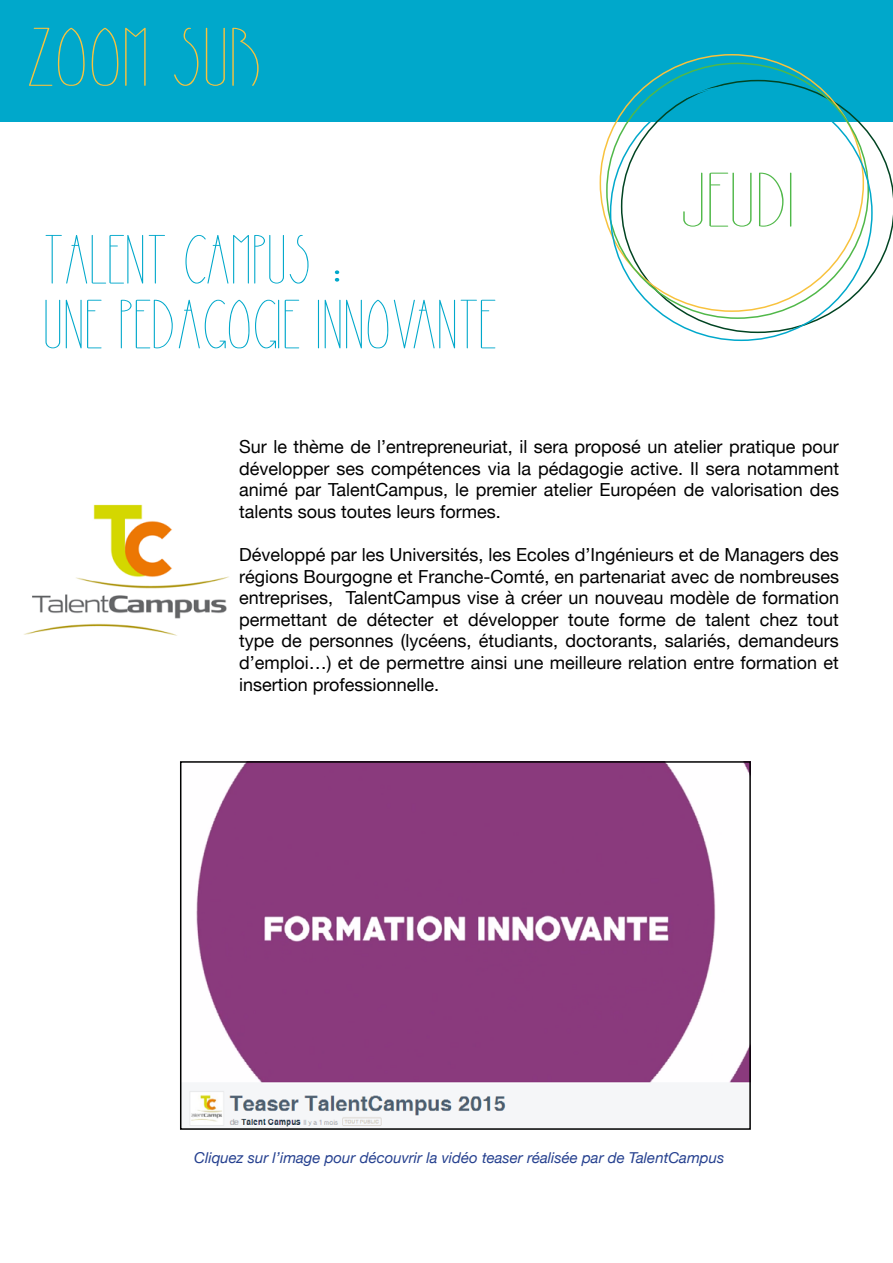
<style>
.page{position:relative;width:893px;height:1263px;background:#fff}
.page>*{position:absolute;margin:0;border:0;box-sizing:border-box;transform-origin:0 0}
.t1{font:64.5px "La Piedrita";color:#f8c23d;scale:1.3 1}
.t2{font:60px "La Piedrita";color:#50b849;scale:1.4 1}
.t3{font:54px/64.8px "La Piedrita";color:#00a8cb;scale:1.2 1}
.t4{font:18px/21.6px "Helvetica Neue LT";color:#000;text-align:justify}
.t5{font:italic 15px "Helvetica Neue LT";color:#25408f}
</style>
<div class="page">
<div style="left:0;top:0;width:893px;height:121px;background:#00a8cb"></div>
<svg style="left:621px;top:80px;width:272px;height:253px"></svg>
<img style="left:24px;top:504px;width:205px;height:132px">
<img style="left:189px;top:764px;width:559px;height:363px">
<div style="left:180px;top:761px;width:571px;height:369px;border:2px solid #000"></div>
<h1 class="t1" style="left:28px;top:18px;width:183px">ZOOM SUR</h1>
<h3 class="t3" style="left:45px;top:224px;width:379px">TALENT CAMPUS :<br>UNE PEDAGOGIE INNOVANTE</h3>
<h2 class="t2" style="left:682px;top:163px;width:51px">JEUDI</h2>
<p class="t4" style="left:239px;top:435px;width:601px">Sur le thème de l’entrepreneuriat, il sera proposé un atelier pratique pour développer ses compétences via la pédagogie active. Il sera notamment animé par TalentCampus, le premier atelier Européen de valorisation des talents sous toutes leurs formes.</p>
<p class="t4" style="left:239px;top:543px;width:601px">Développé par les Universités, les Ecoles d’Ingénieurs et de Managers des régions Bourgogne et Franche-Comté, en partenariat avec de nombreuses entreprises, TalentCampus vise à créer un nouveau modèle de formation permettant de détecter et développer toute forme de talent chez tout type de personnes (lycéens, étudiants, doctorants, salariés, demandeurs d’emploi…) et de permettre ainsi une meilleure relation entre formation et insertion professionnelle.</p>
<p class="t5" style="left:194px;top:1149px;width:532px">Cliquez sur l’image pour découvrir la vidéo teaser réalisée par de TalentCampus</p>
</div>
